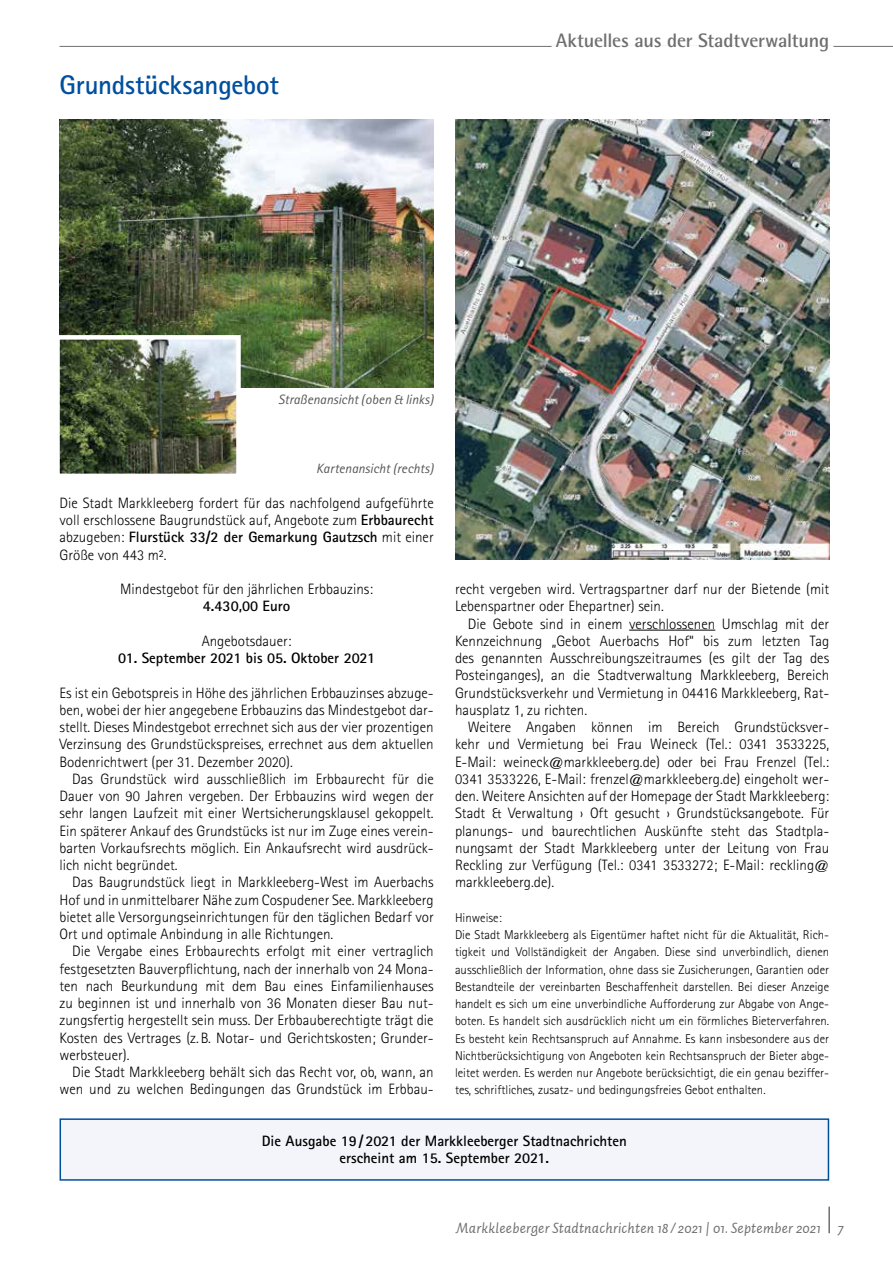
<style>
.page{position:relative;width:893px;height:1263px;background:#fff}
.page>*{position:absolute;margin:0;border:0;box-sizing:border-box;transform-origin:0 0}
.t1{font:700 27px "Rotis Sans Serif";letter-spacing:-.01em;color:#004f9f}
.t2{font:700 19.5px "Rotis Semi Sans";letter-spacing:-.01em;color:#706f6f}
.t3{font:300 15px/17.2px "Rotis Sans Serif";color:#000;text-align:justify}
.t4{font:700 15px/17.2px "Rotis Sans Serif";color:#000;text-align:center}
.t5{font:italic 15px "Auto 2";letter-spacing:.01em;color:#706f6f}
.t6{font:italic 13.5px "Rotis Sans Serif";color:#575756}
.t7{font:300 12.75px/17.2px "Rotis Sans Serif";color:#000}
.s1{font-weight:700}
</style>
<div class="page">
<hr style="left:828px;top:1206px;width:2px;height:27px;background:#706f6f">
<hr style="left:60px;top:46px;width:833px;height:1px;background:#706f6f">
<hr style="left:552px;top:46px;width:281px;height:1px;background:#fff">
<hr style="left:629px;top:630px;width:86px;height:1px;background:#000">
<img style="left:60px;top:119px;width:374px;height:268px">
<img style="left:59px;top:333px;width:184px;height:141px">
<img style="left:455px;top:119px;width:374px;height:441px">
<div style="left:60px;top:1119px;width:768px;height:61px;background:#f4f5fb"></div>
<div style="left:60px;top:1118px;width:769px;height:63px;border:2px solid #004f9f"></div>
<h1 class="t1" style="left:60px;top:68px;width:221px">Grundstücksangebot</h1>
<h2 class="t2" style="left:556px;top:28px;width:275px">Aktuelles aus der Stadtverwaltung</h2>
<p class="t6" style="left:278px;top:392px;width:157px">Straßenansicht (oben &amp; links)</p>
<p class="t6" style="left:316px;top:461px;width:119px">Kartenansicht (rechts)</p>
<p class="t3" style="left:60px;top:494px;width:376px">Die Stadt Markkleeberg fordert für das nachfolgend aufgeführte voll erschlossene Baugrundstück auf, Angebote zum <span class="s1">Erbbaurecht </span>abzugeben: <span class="s1">Flurstück 33/2 der Gemarkung Gautzsch</span> mit einer Größe von 443 m².</p>
<p class="t3" style="left:120px;top:580px;width:254px">Mindestgebot für den jährlichen Erbbauzins:</p>
<p class="t4" style="left:203px;top:597px;width:89px">4.430,00 Euro</p>
<p class="t3" style="left:202px;top:632px;width:91px">Angebotsdauer:</p>
<p class="t4" style="left:118px;top:649px;width:258px">01. September 2021 bis 05. Oktober 2021</p>
<p class="t3" style="left:60px;top:684px;width:376px">Es ist ein Gebotspreis in Höhe des jährlichen Erbbauzinses abzuge&shy;ben, wobei der hier angegebene Erbbauzins das Mindestgebot dar&shy;stellt. Dieses Mindestgebot errechnet sich aus der vier prozentigen Verzinsung des Grundstückspreises, errechnet aus dem aktuellen Bodenrichtwert (per 31. Dezember 2020).</p>
<p class="t3" style="left:60px;top:770px;width:376px;text-indent:13px">Das Grundstück wird ausschließlich im Erbbaurecht für die Dauer von 90 Jahren vergeben. Der Erbbauzins wird wegen der sehr langen Laufzeit mit einer Wertsicherungsklausel gekoppelt.<br>Ein späterer Ankauf des Grundstücks ist nur im Zuge eines verein&shy;barten Vorkaufsrechts möglich. Ein Ankaufsrecht wird ausdrück&shy;lich nicht begründet.</p>
<p class="t3" style="left:60px;top:874px;width:376px;text-indent:13px">Das Baugrundstück liegt in Markkleeberg-West im Auerbachs Hof und in unmittelbarer Nähe zum Cospudener See. Markkleeberg bietet alle Versorgungseinrichtungen für den täglichen Bedarf vor Ort und optimale Anbindung in alle Richtungen.</p>
<p class="t3" style="left:60px;top:943px;width:376px;text-indent:13px">Die Vergabe eines Erbbaurechts erfolgt mit einer vertraglich festgesetzten Bauverpflichtung, nach der innerhalb von 24 Mona&shy;ten nach Beurkundung mit dem Bau eines Einfamilienhauses zu beginnen ist und innerhalb von 36 Monaten dieser Bau nut&shy;zungsfertig hergestellt sein muss. Der Erbbauberechtigte trägt die Kosten des Vertrages (z.B. Notar- und Gerichtskosten; Grunder&shy;werbsteuer).</p>
<p class="t3" style="left:60px;top:1063px;width:376px;text-align:right">Die Stadt Markkleeberg behält sich das Recht vor, ob, wann, an wen und zu welchen Bedingungen das Grundstück im Erbbau-</p>
<p class="t3" style="left:455px;top:580px;width:376px">recht vergeben wird. Vertragspartner darf nur der Bietende (mit<br>Lebenspartner oder Ehepartner) sein.</p>
<p class="t3" style="left:455px;top:615px;width:376px;text-indent:13px">Die Gebote sind in einem verschlossenen Umschlag mit der Kennzeichnung „Gebot Auerbachs Hof“ bis zum letzten Tag des genannten Ausschreibungszeitraumes (es gilt der Tag des Posteinganges), an die Stadtverwaltung Markkleeberg, Bereich Grundstücksverkehr und Vermietung in 04416 Markkleeberg, Rat&shy;hausplatz 1, zu richten.</p>
<p class="t3" style="left:455px;top:718px;width:376px;text-indent:13px">Weitere Angaben können im Bereich Grundstücksver&shy;kehr und Vermietung bei Frau Weineck (Tel.: 0341 3533225, E-Mail: weineck@markkleeberg.de) oder bei Frau Frenzel (Tel.:<br>0341 3533226, E-Mail: frenzel@markkleeberg.de) eingeholt wer&shy;den. Weitere Ansichten auf der Homepage der Stadt Markkleeberg:<br>Stadt &amp; Verwaltung › Oft gesucht › Grundstücksangebote. Für planungs- und baurechtlichen Auskünfte steht das Stadtpla&shy;nungsamt der Stadt Markkleeberg unter der Leitung von Frau Reckling zur Verfügung (Tel.: 0341 3533272; E-Mail: reckling@ markkleeberg.de).</p>
<p class="t7" style="left:455px;top:909px;width:376px">Hinweise:<br>Die Stadt Markkleeberg als Eigentümer haftet nicht für die Aktualität, Rich&shy;tigkeit und Vollständigkeit der Angaben. Diese sind unverbindlich, dienen ausschließlich der Information, ohne dass sie Zusicherungen, Garantien oder Bestandteile der vereinbarten Beschaffenheit darstellen. Bei dieser Anzeige handelt es sich um eine unverbindliche Aufforderung zur Abgabe von Ange&shy;boten. Es handelt sich ausdrücklich nicht um ein förmliches Bieterverfahren.<br>Es besteht kein Rechtsanspruch auf Annahme. Es kann insbesondere aus der Nichtberücksichtigung von Angeboten kein Rechtsanspruch der Bieter abge&shy;leitet werden. Es werden nur Angebote berücksichtigt, die ein genau beziffer&shy;tes, schriftliches, zusatz- und bedingungsfreies Gebot enthalten.</p>
<p class="t4" style="left:262px;top:1132px;width:367px">Die Ausgabe 19/2021 der Markkleeberger Stadtnachrichten erscheint am 15. September 2021.</p>
<p class="t5" style="left:456px;top:1218px;width:389px">Markkleeberger Stadtnachrichten 18 / 2021 | 01. September 2021 7</p>
</div>
